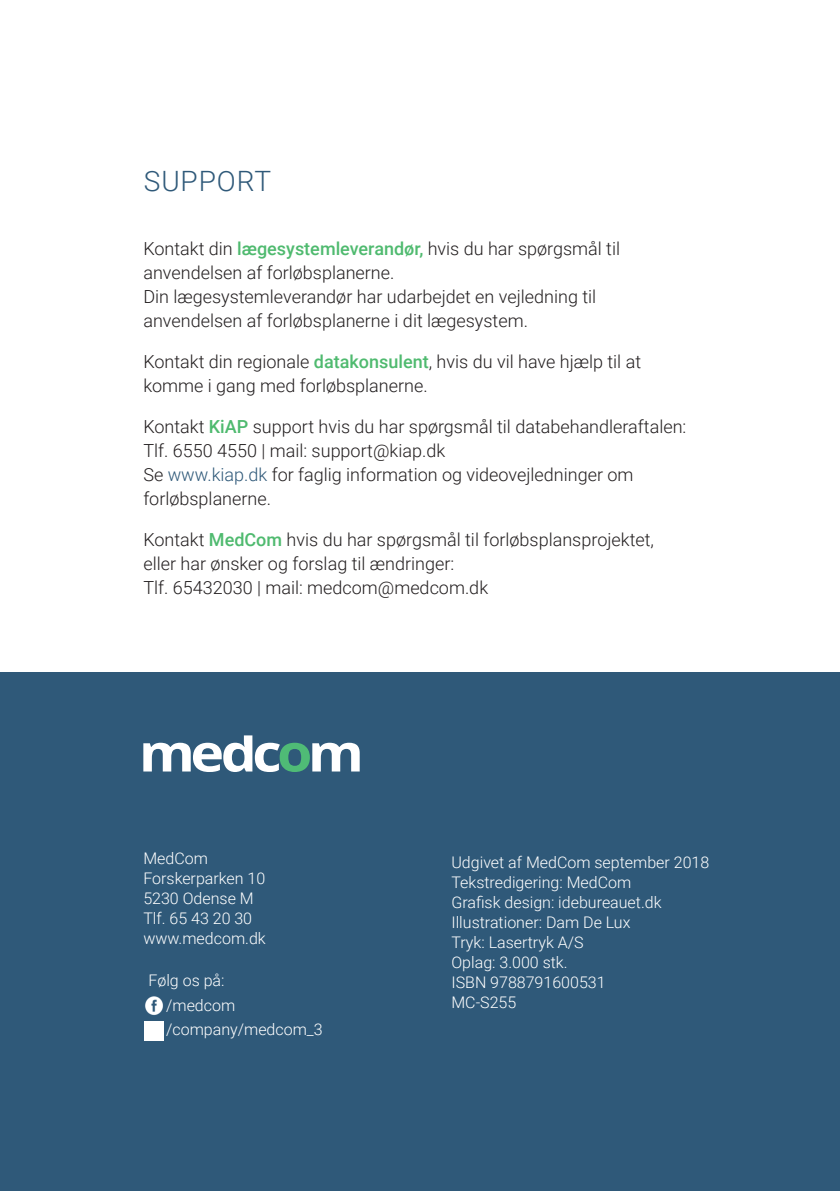
<style>
.page{position:relative;width:840px;height:1191px;background:#fff}
.page>*{position:absolute;margin:0;border:0;box-sizing:border-box;transform-origin:0 0}
.t1{font:300 28px "Roboto";letter-spacing:.03em;color:#2f5979}
.t2{font:300 18px/24px "Roboto";color:#231f20}
.t3{font:300 16px/20px "Roboto";color:#fff}
.s1{font-weight:500;color:#4fba6f}
.s2{color:#2f5979}
</style>
<div class="page">
<div style="left:0;top:672px;width:839px;height:519px;background:#2f5979"></div>
<svg style="left:143px;top:735px;width:216px;height:37px"></svg>
<img style="left:145px;top:996px;width:18px;height:19px">
<img style="left:144px;top:1022px;width:19px;height:18px">
<p class="t1" style="left:144px;top:162px;width:129px">SUPPORT</p>
<p class="t2" style="left:143px;top:236px;width:478px">Kontakt din <span class="s1">lægesystemleverandør,</span> hvis du har spørgsmål til anvendelsen af forløbsplanerne.<br>Din lægesystemleverandør har udarbejdet en vejledning til anvendelsen af forløbsplanerne i dit lægesystem.</p>
<p class="t2" style="left:143px;top:349px;width:499px">Kontakt din regionale <span class="s1">datakonsulent</span>, hvis du vil have hjælp til at komme i gang med forløbsplanerne.</p>
<p class="t2" style="left:143px;top:414px;width:544px">Kontakt <span class="s1">KiAP</span> support hvis du har spørgsmål til databehandleraftalen:<br>Tlf. 6550 4550 | mail: support@kiap.dk<br>Se <span class="s2">www.kiap.dk</span> for faglig information og videovejledninger om forløbsplanerne.</p>
<p class="t2" style="left:143px;top:527px;width:512px">Kontakt <span class="s1">MedCom</span> hvis du har spørgsmål til forløbsplansprojektet, eller har ønsker og forslag til ændringer:<br>Tlf. 65432030 | mail: medcom@medcom.dk</p>
<p class="t3" style="left:143px;top:848px;width:66px">MedCom</p>
<p class="t3" style="left:143px;top:868px;width:123px">Forskerparken 10</p>
<p class="t3" style="left:143px;top:888px;width:112px">5230 Odense M</p>
<p class="t3" style="left:143px;top:908px;width:110px">Tlf. 65 43 20 30</p>
<p class="t3" style="left:143px;top:928px;width:124px">www.medcom.dk</p>
<p class="t3" style="left:148px;top:970px;width:78px">Følg os på:</p>
<p class="t3" style="left:166px;top:994px;width:71px">/medcom</p>
<p class="t3" style="left:166px;top:1019px;width:158px">/company/medcom_3</p>
<p class="t3" style="left:451px;top:852px;width:259px">Udgivet af MedCom september 2018</p>
<p class="t3" style="left:451px;top:872px;width:181px">Tekstredigering: MedCom</p>
<p class="t3" style="left:451px;top:892px;width:211px">Grafisk design: idebureauet.dk</p>
<p class="t3" style="left:451px;top:912px;width:180px">Illustrationer: Dam De Lux</p>
<p class="t3" style="left:451px;top:932px;width:134px">Tryk: Lasertryk A/S</p>
<p class="t3" style="left:451px;top:952px;width:118px">Oplag: 3.000 stk.</p>
<p class="t3" style="left:451px;top:972px;width:156px">ISBN 9788791600531<br>MC-S255</p>
</div>
